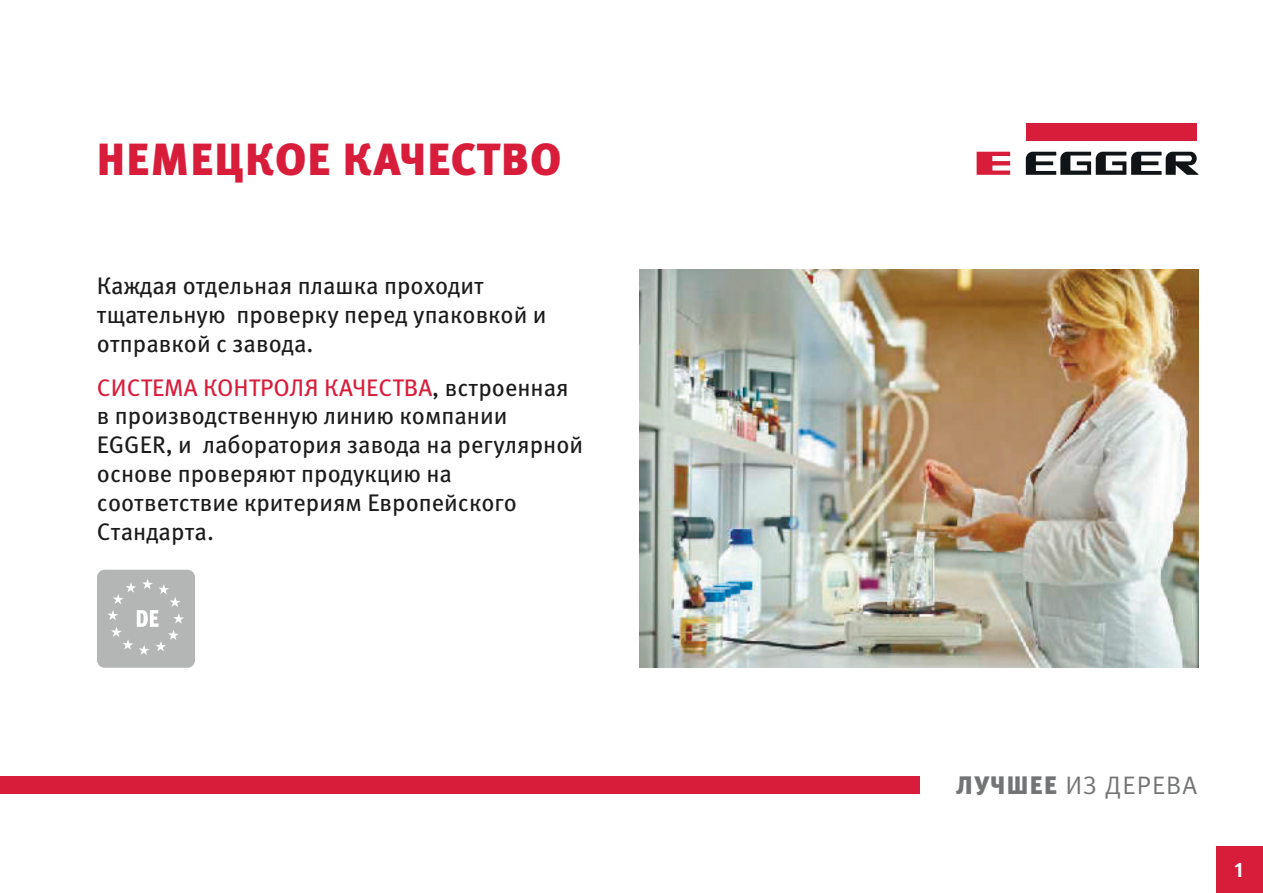
<style>
.page{position:relative;width:1263px;height:893px;background:#fff}
.page>*{position:absolute;margin:0;border:0;box-sizing:border-box;transform-origin:0 0}
.t1{font:900 45px "Meta Pro";letter-spacing:.025em;color:#d81d3b}
.t2{font:25.35px "Meta Pro";letter-spacing:.045em;color:#737475}
.t3{font:24px/28.8px "Meta Pro";color:#1b1b1b}
.t4{font:700 21px "Meta Pro";color:#fff}
.s1{color:#d81d3b}
.s2{font-weight:900}
</style>
<div class="page">
<div style="left:1026px;top:124px;width:171px;height:17px;background:#d81d3b"></div>
<svg style="left:977px;top:152px;width:33px;height:23px"></svg>
<svg style="left:1026px;top:152px;width:173px;height:23px"></svg>
<div style="left:0;top:777px;width:919px;height:17px;background:#d81d3b"></div>
<img style="left:640px;top:269px;width:559px;height:399px">
<div style="left:97px;top:570px;width:98px;height:98px;background:#b4b5b5;border-radius:8px"></div>
<svg style="left:108px;top:579px;width:76px;height:76px"></svg>
<div style="left:1216px;top:846px;width:47px;height:47px;background:#d81d3b"></div>
<h1 class="t1" style="left:97px;top:131px;width:466px">НЕМЕЦКОЕ КАЧЕСТВО</h1>
<p class="t3" style="left:97px;top:272px;width:451px">Каждая отдельная плашка проходит тщательную проверку перед упаковкой и отправкой с завода.</p>
<p class="t3" style="left:97px;top:374px;width:488px"><span class="s1">СИСТЕМА КОНТРОЛЯ КАЧЕСТВА</span>, встроенная в производственную линию компании EGGER, и лаборатория завода на регулярной основе проверяют продукцию на соответствие критериям Европейского Стандарта.</p>
<p class="t2" style="left:956px;top:769px;width:243px"><span class="s2">ЛУЧШЕЕ</span> ИЗ ДЕРЕВА</p>
<p class="t4" style="left:1234px;top:857px;width:10px">1</p>
</div>
